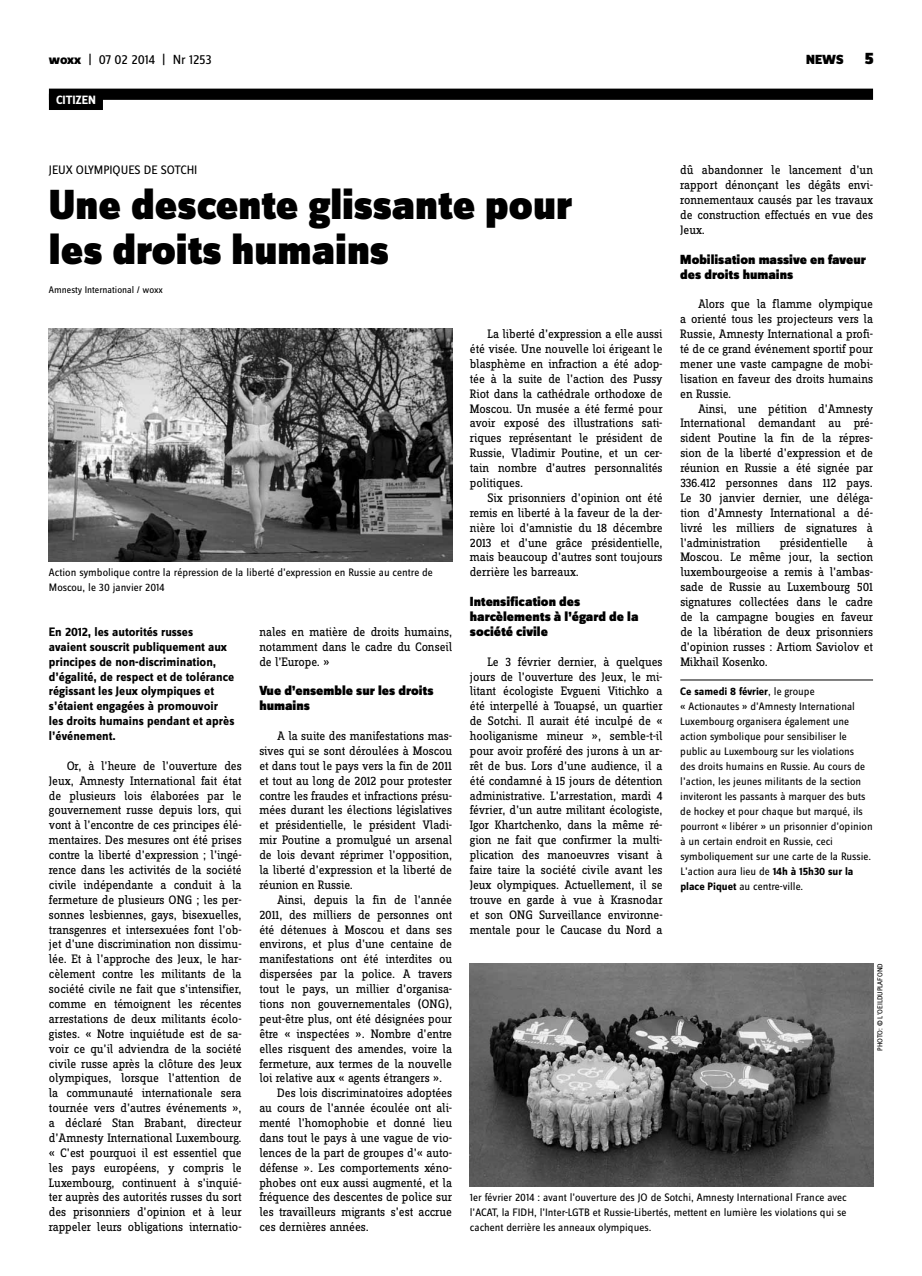
<style>
.page{position:relative;width:922px;height:1276px;background:#fff}
.page>*{position:absolute;margin:0;border:0;box-sizing:border-box;transform-origin:0 0}
.t1{font:900 43.75px/44.6px "Zine Sans Dis";color:#000}
.t2{font:900 13.75px/14.9px "Zine Sans Dis";color:#000}
.t3{font:13.75px "Zine Sans Dis";letter-spacing:-.01em;color:#000}
.t4{font:12.75px/14.9px "Zine Slab Dis";letter-spacing:-.01em;color:#000;text-align:justify}
.t5{font:700 12.75px/14.9px "Zine Sans Dis";color:#000}
.t6{font:12.75px "Zine Sans Dis";letter-spacing:-.005em;color:#000}
.t7{font:700 12.5px "Zine Sans Dis";letter-spacing:-.01em;color:#fff}
.t8{font:11.25px/15px "Zine Sans Dis";color:#000}
.t9{font:10px "Zine Sans Dis";color:#000}
.t10{font:7.5px "Zine Sans Dis";letter-spacing:-.03em;color:#000}
.s1{font-weight:800}
.s2{font-size:17.5px}
.s3{font-weight:700}
</style>
<div class="page">
<div style="left:49px;top:89px;width:823px;height:11px;background:#000"></div>
<div style="left:49px;top:94px;width:54px;height:16px;background:#000"></div>
<hr style="left:680px;top:680px;width:192px;height:1px;background:#000">
<img style="left:49px;top:328px;width:403px;height:233px">
<img style="left:469px;top:963px;width:403px;height:223px">
<p class="t3" style="left:49px;top:53px;width:164px"><span class="s1">woxx</span> | 07 02 2014 | Nr 1253</p>
<p class="t2" style="left:806px;top:53px;width:69px">NEWS <span class="s2">5</span></p>
<p class="t7" style="left:56px;top:93px;width:41px">CITIZEN</p>
<p class="t4" style="left:680px;top:163px;width:194px">dû abandonner le lancement d’un rapport dénonçant les dégâts envi&shy;ronnementaux causés par les travaux de construction effectués en vue des Jeux.</p>
<p class="t2" style="left:680px;top:252px;width:187px">Mobilisation massive en faveur des droits humains</p>
<p class="t4" style="left:680px;top:297px;width:194px;text-indent:18px">Alors que la flamme olympique a orienté tous les projecteurs vers la Russie, Amnesty International a profi&shy;té de ce grand événement sportif pour mener une vaste campagne de mobi&shy;lisation en faveur des droits humains en Russie.</p>
<p class="t4" style="left:680px;top:402px;width:194px;text-indent:18px">Ainsi, une pétition d’Amnesty International demandant au pré&shy;sident Poutine la fin de la répres&shy;sion de la liberté d’expression et de réunion en Russie a été signée par 336.412 personnes dans 112 pays.<br>Le 30 janvier dernier, une déléga&shy;tion d’Amnesty International a dé&shy;livré les milliers de signatures à l’administration</p>
<p class="t6" style="left:49px;top:163px;width:150px">JEUX OLYMPIQUES DE SOTCHI</p>
<h1 class="t1" style="left:49px;top:185px;width:524px">Une descente glissante pour les droits humains</h1>
<p class="t9" style="left:49px;top:285px;width:115px">Amnesty International / woxx</p>
<p class="t4" style="left:469px;top:327px;width:194px;text-indent:18px">La liberté d’expression a elle aussi été visée. Une nouvelle loi érigeant le blasphème en infraction a été adop&shy;tée à la suite de l’action des Pussy Riot dans la cathédrale orthodoxe de Moscou. Un musée a été fermé pour avoir exposé des illustrations sati&shy;riques représentant le président de Russie, Vladimir Poutine, et un cer&shy;tain nombre d’autres personnalités politiques.</p>
<p class="t4" style="left:469px;top:491px;width:194px;text-indent:18px">Six prisonniers d’opinion ont été remis en liberté à la faveur de la der&shy;nière loi d’amnistie du 18 décembre 2013 et d’une grâce présidentielle, mais beaucoup d’autres sont toujours derrière les barreaux.</p>
<p class="t2" style="left:469px;top:595px;width:170px">Intensification des harcèlements à l’égard de la société civile</p>
<p class="t4" style="left:469px;top:655px;width:194px;text-indent:18px">Le 3 février dernier, à quelques jours de l’ouverture des Jeux, le mi&shy;litant écologiste Evgueni Vitichko a été interpellé à Touapsé, un quartier de Sotchi. Il aurait été inculpé de « hooliganisme mineur », semble-t-il pour avoir proféré des jurons à un ar&shy;rêt de bus. Lors d’une audience, il a été condamné à 15 jours de détention administrative. L’arrestation, mardi 4 février, d’un autre militant écologiste, Igor Khartchenko, dans la même ré&shy;gion ne fait que confirmer la multi&shy;plication des manoeuvres visant à faire taire la société civile avant les Jeux olympiques. Actuellement, il se trouve en garde à vue à Krasnodar et son ONG Surveillance environne&shy;mentale pour le Caucase du Nord a</p>
<p class="t4" style="left:680px;top:535px;width:194px;text-indent:187px">à Moscou. Le même jour, la section luxembourgeoise a remis à l’ambas&shy;sade de Russie au Luxembourg 501 signatures collectées dans le cadre de la campagne bougies en faveur de la libération de deux prisonniers d’opinion russes : Artiom Saviolov et Mikhail Kosenko.</p>
<p class="t8" style="left:680px;top:685px;width:194px"><span class="s3">Ce samedi 8 février</span>, le groupe<br>« Actionautes » d’Amnesty International Luxembourg organisera également une action symbolique pour sensibiliser le public au Luxembourg sur les violations<br>des droits humains en Russie. Au cours de l’action, les jeunes militants de la section inviteront les passants à marquer des buts de hockey et pour chaque but marqué, ils pourront « libérer » un prisonnier d’opinion à un certain endroit en Russie, ceci symboliquement sur une carte de la Russie.<br>L’action aura lieu de <span class="s3">14h à 15h30 sur la place Piquet</span> au centre-ville.</p>
<p class="t4" style="left:779px;top:535px;width:70px">présidentielle</p>
<p class="t8" style="left:49px;top:565px;width:385px">Action symbolique contre la répression de la liberté d’expression en Russie au centre de<br>Moscou, le 30 janvier 2014</p>
<p class="t4" style="left:259px;top:625px;width:194px">nales en matière de droits humains, notamment dans le cadre du Conseil de l’Europe. »</p>
<p class="t2" style="left:259px;top:684px;width:176px">Vue d’ensemble sur les droits humains</p>
<p class="t4" style="left:259px;top:729px;width:194px;text-indent:18px">A la suite des manifestations mas&shy;sives qui se sont déroulées à Moscou et dans tout le pays vers la fin de 2011 et tout au long de 2012 pour protester contre les fraudes et infractions présu&shy;mées durant les élections législatives et présidentielle, le président Vladi&shy;mir Poutine a promulgué un arsenal de lois devant réprimer l’opposition, la liberté d’expression et la liberté de réunion en Russie.</p>
<p class="t4" style="left:277px;top:893px;width:176px">Ainsi, depuis la fin de l’année</p>
<p class="t4" style="left:259px;top:908px;width:194px">2011, des milliers de personnes ont</p>
<p class="t4" style="left:259px;top:922px;width:194px">été détenues à Moscou et dans ses</p>
<p class="t4" style="left:259px;top:937px;width:194px">environs, et plus d’une centaine de</p>
<p class="t4" style="left:259px;top:952px;width:194px">manifestations ont été interdites ou</p>
<p class="t4" style="left:259px;top:967px;width:194px">dispersées par la police. A travers</p>
<p class="t4" style="left:259px;top:982px;width:194px">tout le pays, un millier d’organisa-</p>
<p class="t4" style="left:259px;top:997px;width:194px">tions non gouvernementales (ONG),</p>
<p class="t4" style="left:259px;top:1012px;width:194px">peut-être plus, ont été désignées pour</p>
<p class="t4" style="left:259px;top:1027px;width:194px">être « inspectées ». Nombre d’entre</p>
<p class="t4" style="left:259px;top:1041px;width:194px">elles risquent des amendes, voire la</p>
<p class="t4" style="left:259px;top:1056px;width:194px">fermeture, aux termes de la nouvelle</p>
<p class="t4" style="left:259px;top:1071px;width:184px">loi relative aux « agents étrangers ».</p>
<p class="t4" style="left:277px;top:1086px;width:176px">Des lois discriminatoires adoptées</p>
<p class="t4" style="left:259px;top:1101px;width:194px">au cours de l’année écoulée ont ali-</p>
<p class="t4" style="left:259px;top:1116px;width:194px">menté l’homophobie et donné lieu</p>
<p class="t4" style="left:259px;top:1131px;width:194px">dans tout le pays à une vague de vio-</p>
<p class="t4" style="left:259px;top:1146px;width:194px">lences de la part de groupes d’« auto-</p>
<p class="t4" style="left:259px;top:1160px;width:194px">défense ». Les comportements xéno-</p>
<p class="t4" style="left:259px;top:1175px;width:194px">phobes ont eux aussi augmenté, et la</p>
<p class="t4" style="left:259px;top:1190px;width:194px">fréquence des descentes de police sur</p>
<p class="t4" style="left:259px;top:1205px;width:194px">les travailleurs migrants s’est accrue</p>
<p class="t4" style="left:259px;top:1220px;width:111px">ces dernières années.</p>
<p class="t5" style="left:49px;top:625px;width:187px">En 2012, les autorités russes<br>avaient souscrit publiquement aux principes de non-discrimination, d’égalité, de respect et de tolérance régissant les Jeux olympiques et s’étaient engagées à promouvoir les droits humains pendant et après l’événement.</p>
<p class="t4" style="left:49px;top:759px;width:194px;text-indent:18px">Or, à l’heure de l’ouverture des Jeux, Amnesty International fait état de plusieurs lois élaborées par le gouvernement russe depuis lors, qui vont à l’encontre de ces principes élé&shy;mentaires. Des mesures ont été prises contre la liberté d’expression ; l’ingé&shy;rence dans les activités de la société civile indépendante a conduit à la fermeture de plusieurs ONG ; les per&shy;sonnes lesbiennes, gays, bisexuelles, transgenres et intersexuées font l’ob&shy;jet d’une discrimination non dissimu&shy;lée. Et à l’approche des Jeux, le har&shy;cèlement contre les militants de la société civile ne fait que s’intensifier, comme en témoignent les récentes arrestations de deux militants écolo&shy;gistes. « Notre inquiétude est de sa&shy;voir ce qu’il adviendra de la société civile russe après la clôture des Jeux olympiques, lorsque l’attention de la communauté internationale sera tournée vers d’autres événements », a déclaré Stan Brabant, directeur d’Amnesty International Luxembourg. « C’est pourquoi il est essentiel que les pays européens, y compris le Luxembourg, continuent à s’inquié&shy;ter auprès des autorités russes du sort des prisonniers d’opinion et à leur rappeler leurs obligations internatio-</p>
<p class="t10" style="left:875px;top:1050px;width:88px;rotate:-90deg">PHOTO: © l’oeilduplafond</p>
<p class="t8" style="left:469px;top:1190px;width:378px;text-align:justify">1er février 2014 : avant l’ouverture des JO de Sotchi, Amnesty International France avec l’ACAT, la FIDH, l’Inter-LGTB et Russie-Libertés, mettent en lumière les violations qui se cachent derrière les anneaux olympiques.</p>
</div>
